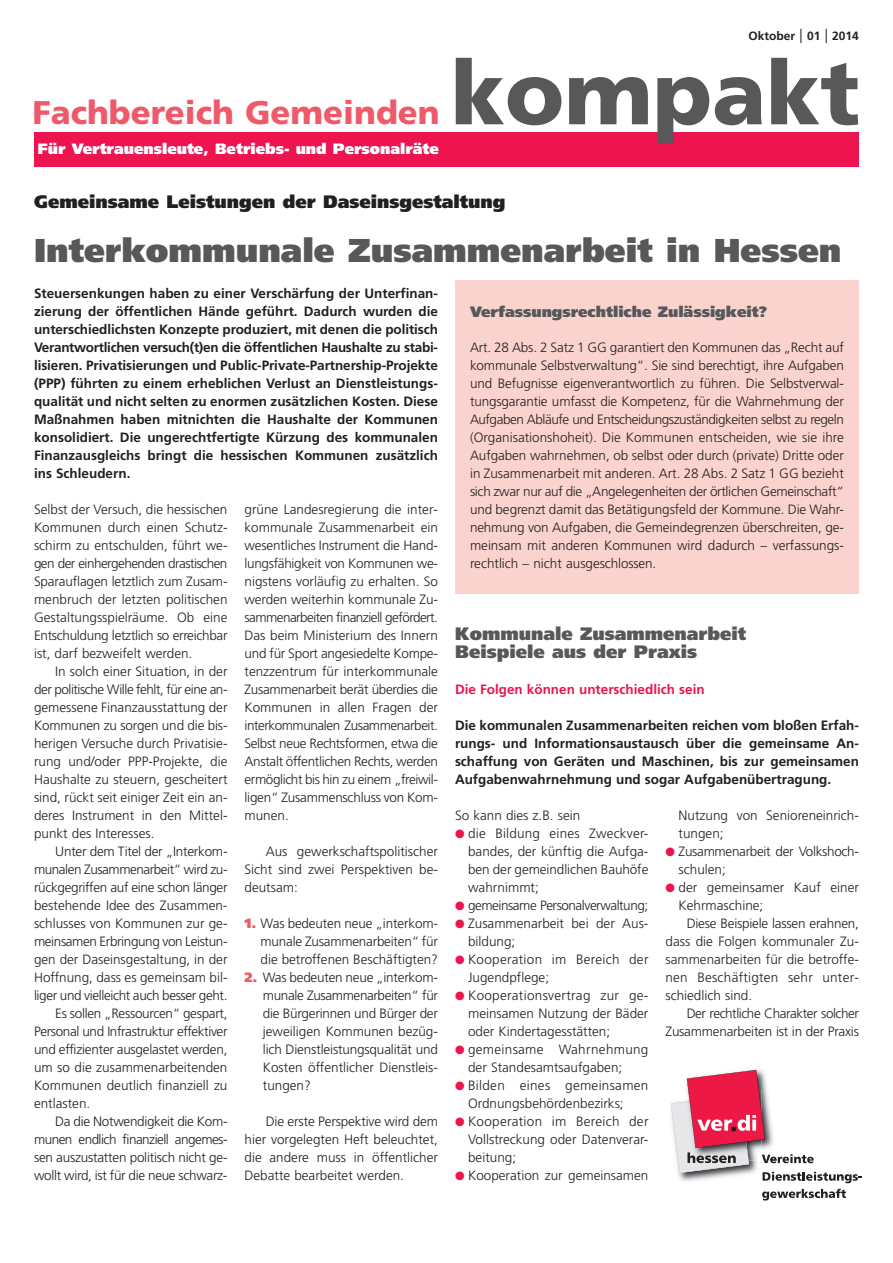
<style>
.page{position:relative;width:893px;height:1263px;background:#fff}
.page>*{position:absolute;margin:0;border:0;box-sizing:border-box;transform-origin:0 0}
.t1{font:900 88.65px "Frutiger";color:#57585a}
.t2{font:900 33px "Frutiger";color:#57585a}
.t3{font:900 32.7px "Frutiger";color:#f05969}
.t4{font:900 18px/18px "Frutiger";color:#57585a}
.t5{font:900 18px "Frutiger";color:#231f20}
.t6{font:900 15px "Frutiger";color:#fff}
.t7{font:900 15px "Frutiger";color:#57585a}
.t8{font:300 13.5px/18px "Frutiger CE";color:#231f20;text-align:justify}
.t9{font:700 13.5px/18px "Frutiger CE";color:#231f20;text-align:justify}
.t10{font:300 13.5px/18px "Frutiger CE";letter-spacing:-.02em;color:#231f20}
.t11{font:300 13.5px "Frutiger CE";letter-spacing:-.03em;color:#231f20}
.t12{font:300 13.5px "Frutiger CE";letter-spacing:-.035em;color:#231f20}
.t13{font:300 13.5px/18px "Frutiger CE";letter-spacing:-.025em;color:#231f20;text-align:right}
.t14{font:300 13.5px/18px "Frutiger CE";letter-spacing:.02em;color:#231f20}
.t15{font:700 13.5px "Frutiger CE";color:#ed1450}
.t16{font:300 13.5px "Frutiger CE";letter-spacing:-.04em;color:#231f20}
.t17{font:700 12px "Frutiger CE";color:#231f20}
.s1{font-weight:300;font-size:14.25px}
.s2{font-family:"Frutiger";font-weight:900;color:#f05969}
.s3{color:#ed1450}
</style>
<div class="page">
<div style="left:34px;top:132px;width:825px;height:34px;background:#ed1450"></div>
<svg style="left:762px;top:1189px;width:84px;height:11px"></svg>
<svg style="left:671px;top:1070px;width:191px;height:113px"></svg>
<div style="left:455px;top:280px;width:404px;height:314px;background:#fbd3ce"></div>
<h3 class="t3" style="left:33px;top:100px;width:409px">Fachbereich Gemeinden</h3>
<p class="t6" style="left:38px;top:143px;width:403px">Für Vertrauensleute, Betriebs- und Personalräte</p>
<p class="t17" style="left:748px;top:31px;width:112px">Oktober <span class="s1">|</span> 01 <span class="s1">|</span> 2014</p>
<h1 class="t1" style="left:451px;top:58px;width:410px">kompakt</h1>
<h3 class="t5" style="left:34px;top:194px;width:473px">Gemeinsame Leistungen der Daseinsgestaltung</h3>
<h2 class="t2" style="left:34px;top:237px;width:809px">Interkommunale Zusammenarbeit in Hessen</h2>
<p class="t9" style="left:34px;top:285px;width:405px">Steuersenkungen haben zu einer Verschärfung der Unterfinan&shy;zierung der öffentlichen Hände geführt. Dadurch wurden die unterschiedlichsten Konzepte produziert, mit denen die politisch Verantwortlichen versuch(t)en die öffentlichen Haushalte zu stabi&shy;lisieren. Privatisierungen und Public-Private-Partnership-Projekte (PPP) führten zu einem erheblichen Verlust an Dienstleistungs&shy;qualität und nicht selten zu enormen zusätzlichen Kosten. Diese Maßnahmen haben mitnichten die Haushalte der Kommunen konsolidiert. Die ungerechtfertigte Kürzung des kommunalen Finanzausgleichs bringt die hessischen Kommunen zusätzlich ins Schleudern.</p>
<p class="t8" style="left:34px;top:501px;width:195px">Selbst der Versuch, die hessischen Kommunen durch einen Schutz&shy;schirm zu entschulden, führt we&shy;gen der einhergehenden drastischen Sparauflagen letztlich zum Zusam&shy;menbruch der letzten politischen Gestaltungsspielräume. Ob eine Entschuldung letztlich so erreichbar ist, darf bezweifelt werden.</p>
<p class="t8" style="left:34px;top:663px;width:195px;text-indent:21px">In solch einer Situation, in der der politische Wille fehlt, für eine an&shy;gemessene Finanzausstattung der Kommunen zu sorgen und die bis&shy;herigen Versuche durch Privatisie&shy;rung und/oder PPP-Projekte, die Haushalte zu steuern, gescheitert sind, rückt seit einiger Zeit ein an&shy;deres Instrument in den Mittel&shy;punkt des Interesses.</p>
<p class="t8" style="left:55px;top:843px;width:174px">Unter dem Titel der „Interkom-</p>
<p class="t12" style="left:34px;top:864px;width:195px">munalen Zusammenarbeit“ wird zu-</p>
<p class="t10" style="left:34px;top:879px;width:195px">rückgegriffen auf eine schon länger</p>
<p class="t8" style="left:34px;top:897px;width:195px">bestehende Idee des Zusammen-</p>
<p class="t8" style="left:34px;top:915px;width:195px">schlusses von Kommunen zur ge-</p>
<p class="t11" style="left:34px;top:936px;width:195px">meinsamen Erbringung von Leistun-</p>
<p class="t8" style="left:34px;top:951px;width:195px">gen der Daseinsgestaltung, in der</p>
<p class="t8" style="left:34px;top:969px;width:195px">Hoffnung, dass es gemeinsam bil-</p>
<p class="t11" style="left:34px;top:990px;width:195px">liger und vielleicht auch besser geht.</p>
<p class="t10" style="left:55px;top:1005px;width:174px">Es sollen „Ressourcen“ gespart,</p>
<p class="t11" style="left:34px;top:1026px;width:195px">Personal und Infrastruktur effektiver</p>
<p class="t8" style="left:34px;top:1041px;width:195px">und effizienter ausgelastet werden,</p>
<p class="t8" style="left:34px;top:1059px;width:195px">um so die zusammenarbeitenden</p>
<p class="t8" style="left:34px;top:1077px;width:195px">Kommunen deutlich finanziell zu</p>
<p class="t8" style="left:34px;top:1095px;width:58px">entlasten.</p>
<p class="t10" style="left:55px;top:1113px;width:174px">Da die Notwendigkeit die Kom-</p>
<p class="t16" style="left:34px;top:1134px;width:195px">munen endlich finanziell angemes-</p>
<p class="t8" style="left:34px;top:1149px;width:195px">sen auszustatten politisch nicht ge-</p>
<p class="t10" style="left:34px;top:1167px;width:195px">wollt wird, ist für die neue schwarz-</p>
<p class="t8" style="left:244px;top:501px;width:195px">grüne Landesregierung die inter&shy;kommunale Zusammenarbeit ein wesentliches Instrument die Hand&shy;lungsfähigkeit von Kommunen we&shy;nigstens vorläufig zu erhalten. So werden weiterhin kommunale Zu&shy;sammenarbeiten finanziell gefördert.<br>Das beim Ministerium des Innern und für Sport angesiedelte Kompe&shy;tenzzentrum für interkommunale Zusammenarbeit berät überdies die Kommunen in allen Fragen der interkommunalen Zusammenarbeit.<br>Selbst neue Rechtsformen, etwa die Anstalt öffentlichen Rechts, werden ermöglicht bis hin zu einem „freiwil&shy;ligen“ Zusammenschluss von Kom&shy;munen.</p>
<p class="t8" style="left:244px;top:843px;width:195px;text-indent:21px">Aus gewerkschaftspolitischer Sicht sind zwei Perspektiven be&shy;deutsam:</p>
<p class="t8" style="left:261px;top:915px;width:179px;text-indent:-16px"><span class="s2">1.</span> Was bedeuten neue „interkom&shy;munale Zusammenarbeiten“ für die betroffenen Beschäftigten?</p>
<p class="t8" style="left:263px;top:969px;width:177px;text-indent:-18px"><span class="s2">2.</span> Was bedeuten neue „interkom&shy;munale Zusammenarbeiten“ für die Bürgerinnen und Bürger der jeweiligen Kommunen bezüg&shy;lich Dienstleistungsqualität und Kosten öffentlicher Dienstleis&shy;tungen?</p>
<p class="t8" style="left:244px;top:1113px;width:195px;text-indent:21px">Die erste Perspektive wird dem hier vorgelegten Heft beleuchtet, die andere muss in öffentlicher Debatte bearbeitet werden.</p>
<p class="t7" style="left:470px;top:306px;width:299px">Verfassungsrechtliche Zulässigkeit?</p>
<p class="t8" style="left:470px;top:339px;width:375px">Art. 28 Abs. 2 Satz 1 GG garantiert den Kommunen das „Recht auf kommunale Selbstverwaltung“. Sie sind berechtigt, ihre Aufgaben und Befugnisse eigenverantwortlich zu führen. Die Selbstverwal&shy;tungsgarantie umfasst die Kompetenz, für die Wahrnehmung der Aufgaben Abläufe und Entscheidungszuständigkeiten selbst zu regeln (Organisationshoheit). Die Kommunen entscheiden, wie sie ihre Aufgaben wahrnehmen, ob selbst oder durch (private) Dritte oder in Zusammenarbeit mit anderen. Art. 28 Abs. 2 Satz 1 GG bezieht sich zwar nur auf die „Angelegenheiten der örtlichen Gemeinschaft“ und begrenzt damit das Betätigungsfeld der Kommune. Die Wahr&shy;nehmung von Aufgaben, die Gemeindegrenzen überschreiten, ge&shy;meinsam mit anderen Kommunen wird dadurch – verfassungs&shy;rechtlich – nicht ausgeschlossen.</p>
<h3 class="t4" style="left:455px;top:626px;width:293px">Kommunale Zusammenarbeit<br>Beispiele aus der Praxis</h3>
<p class="t15" style="left:455px;top:684px;width:251px">Die Folgen können unterschiedlich sein</p>
<p class="t9" style="left:455px;top:717px;width:405px">Die kommunalen Zusammenarbeiten reichen vom bloßen Erfah&shy;rungs- und Informationsaustausch über die gemeinsame An&shy;schaffung von Geräten und Maschinen, bis zur gemeinsamen Aufgabenwahrnehmung und sogar Aufgabenübertragung.</p>
<p class="t8" style="left:455px;top:807px;width:127px">So kann dies z.B. sein</p>
<p class="t8" style="left:468px;top:825px;width:182px;text-indent:-13px"><span class="s3">●</span> die Bildung eines Zweckver&shy;bandes, der künftig die Aufga&shy;ben der gemeindlichen Bauhöfe wahrnimmt;</p>
<p class="t12" style="left:455px;top:900px;width:195px"><span class="s3">●</span> gemeinsame Personalverwaltung;</p>
<p class="t8" style="left:468px;top:915px;width:182px;text-indent:-13px"><span class="s3">●</span> Zusammenarbeit bei der Aus&shy;bildung;</p>
<p class="t14" style="left:468px;top:951px;width:182px;text-indent:-13px"><span class="s3">●</span> Kooperation im Bereich der<br>Jugendpflege;</p>
<p class="t8" style="left:468px;top:987px;width:182px;text-indent:-13px"><span class="s3">●</span> Kooperationsvertrag zur ge&shy;meinsamen Nutzung der Bäder oder Kindertagesstätten;</p>
<p class="t8" style="left:468px;top:1041px;width:182px;text-indent:-13px"><span class="s3">●</span> gemeinsame Wahrnehmung der Standesamtsaufgaben;</p>
<p class="t8" style="left:468px;top:1077px;width:182px;text-indent:-13px"><span class="s3">●</span> Bilden eines gemeinsamen<br>Ordnungsbehördenbezirks;</p>
<p class="t8" style="left:468px;top:1113px;width:182px;text-indent:-13px"><span class="s3">●</span> Kooperation im Bereich der Vollstreckung oder Datenverar&shy;beitung;</p>
<p class="t8" style="left:455px;top:1167px;width:195px"><span class="s3">●</span> Kooperation zur gemeinsamen</p>
<p class="t8" style="left:679px;top:807px;width:182px">Nutzung von Senioreneinrich&shy;tungen;</p>
<p class="t10" style="left:679px;top:843px;width:182px;text-indent:-13px"><span class="s3">●</span> Zusammenarbeit der Volkshoch&shy;schulen;</p>
<p class="t8" style="left:679px;top:879px;width:182px;text-indent:-13px"><span class="s3">●</span> der gemeinsamer Kauf einer<br>Kehrmaschine;</p>
<p class="t8" style="left:665px;top:915px;width:195px;text-indent:21px">Diese Beispiele lassen erahnen, dass die Folgen kommunaler Zu&shy;sammenarbeiten für die betroffe&shy;nen Beschäftigten sehr unter&shy;schiedlich sind.</p>
<p class="t13" style="left:665px;top:1005px;width:195px">Der rechtliche Charakter solcher<br>Zusammenarbeiten ist in der Praxis</p>
</div>
